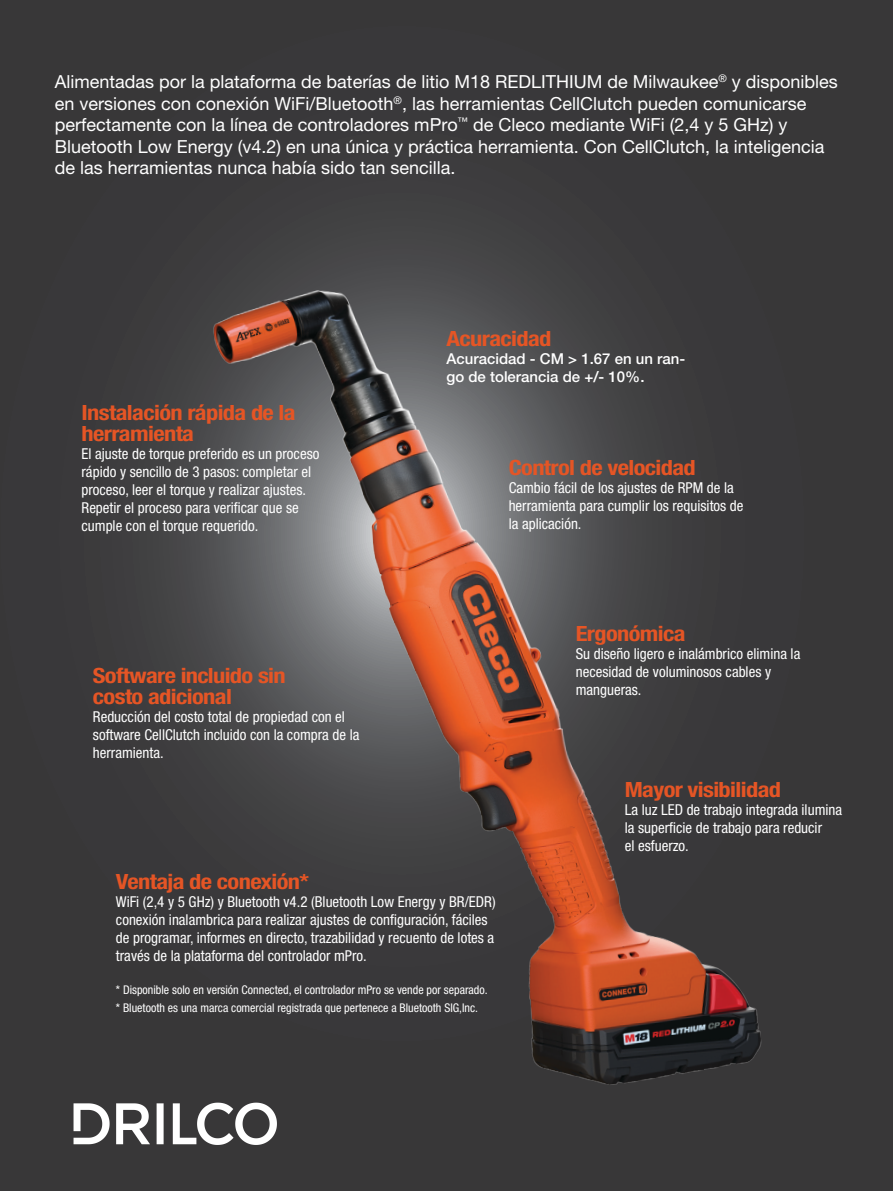
<style>
.page{position:relative;width:893px;height:1191px;background:#383738}
.page>*{position:absolute;margin:0;border:0;box-sizing:border-box;transform-origin:0 0}
.t1{font:700 condensed 21px/21px "Helvetica Neue LT Pro";letter-spacing:-.025em;color:#e55525;scale:1.17 1}
.t2{font:18px/21.6px "Helvetica Neue LT Pro";color:#fff}
.t3{font:condensed 15px/18px "Helvetica Neue LT Pro";color:#fff}
.t4{font:500 15px/18px "Helvetica Neue LT Pro";color:#fff}
.t5{font:condensed 12px "Helvetica Neue LT Pro";color:#fff}
</style>
<div class="page">
<img style="left:204px;top:214px;width:558px;height:871px">
<img style="left:73px;top:1102px;width:204px;height:43px">
<p class="t2" style="left:55px;top:70px;width:784px">Alimentadas por la plataforma de baterías de litio M18 REDLITHIUM de Milwaukee<sup>®</sup> y disponibles en versiones con conexión WiFi/Bluetooth<sup>®</sup>, las herramientas CellClutch pueden comunicarse perfectamente con la línea de controladores mPro<sup>™</sup> de Cleco mediante WiFi (2,4 y 5 GHz) y</p>
<p class="t2" style="left:55px;top:135px;width:771px">Bluetooth Low Energy (v4.2) en una única y práctica herramienta. Con CellClutch, la inteligencia de las herramientas nunca había sido tan sencilla.</p>
<p class="t1" style="left:82px;top:402px;width:184px">Instalación rápida de la herramienta</p>
<p class="t3" style="left:82px;top:445px;width:239px">El ajuste de torque preferido es un proceso rápido y sencillo de 3 pasos: completar el proceso, leer el torque y realizar ajustes.<br>Repetir el proceso para verificar que se cumple con el torque requerido.</p>
<p class="t1" style="left:93px;top:665px;width:166px">Software incluido sin costo adicional</p>
<p class="t3" style="left:93px;top:707px;width:268px">Reducción del costo total de propiedad con el software CellClutch incluido con la compra de la herramienta.</p>
<p class="t1" style="left:446px;top:327px;width:91px">Acuracidad</p>
<p class="t4" style="left:446px;top:349px;width:240px">Acuracidad - CM &gt; 1.67 en un ran&shy;go de tolerancia de +/- 10%.</p>
<p class="t1" style="left:509px;top:456px;width:161px">Control de velocidad</p>
<p class="t3" style="left:509px;top:478px;width:236px">Cambio fácil de los ajustes de RPM de la herramienta para cumplir los requisitos de la aplicación.</p>
<p class="t1" style="left:576px;top:622px;width:95px">Ergonómica</p>
<p class="t3" style="left:576px;top:644px;width:226px">Su diseño ligero e inalámbrico elimina la necesidad de voluminosos cables y mangueras.</p>
<p class="t1" style="left:625px;top:778px;width:135px">Mayor visibilidad</p>
<p class="t3" style="left:625px;top:800px;width:219px">La luz LED de trabajo integrada ilumina la superficie de trabajo para reducir<br>el esfuerzo.</p>
<p class="t1" style="left:116px;top:871px;width:167px">Ventaja de conexión*</p>
<p class="t3" style="left:116px;top:892px;width:381px">WiFi (2,4 y 5 GHz) y Bluetooth v4.2 (Bluetooth Low Energy y BR/EDR) conexión inalambrica para realizar ajustes de configuración, fáciles de programar, informes en directo, trazabilidad y recuento de lotes a través de la plataforma del controlador mPro.</p>
<p class="t5" style="left:116px;top:982px;width:373px">* Disponible solo en versión Connected, el controlador mPro se vende por separado.</p>
<p class="t5" style="left:116px;top:1000px;width:364px">* Bluetooth es una marca comercial registrada que pertenece a Bluetooth SIG,Inc.</p>
</div>
